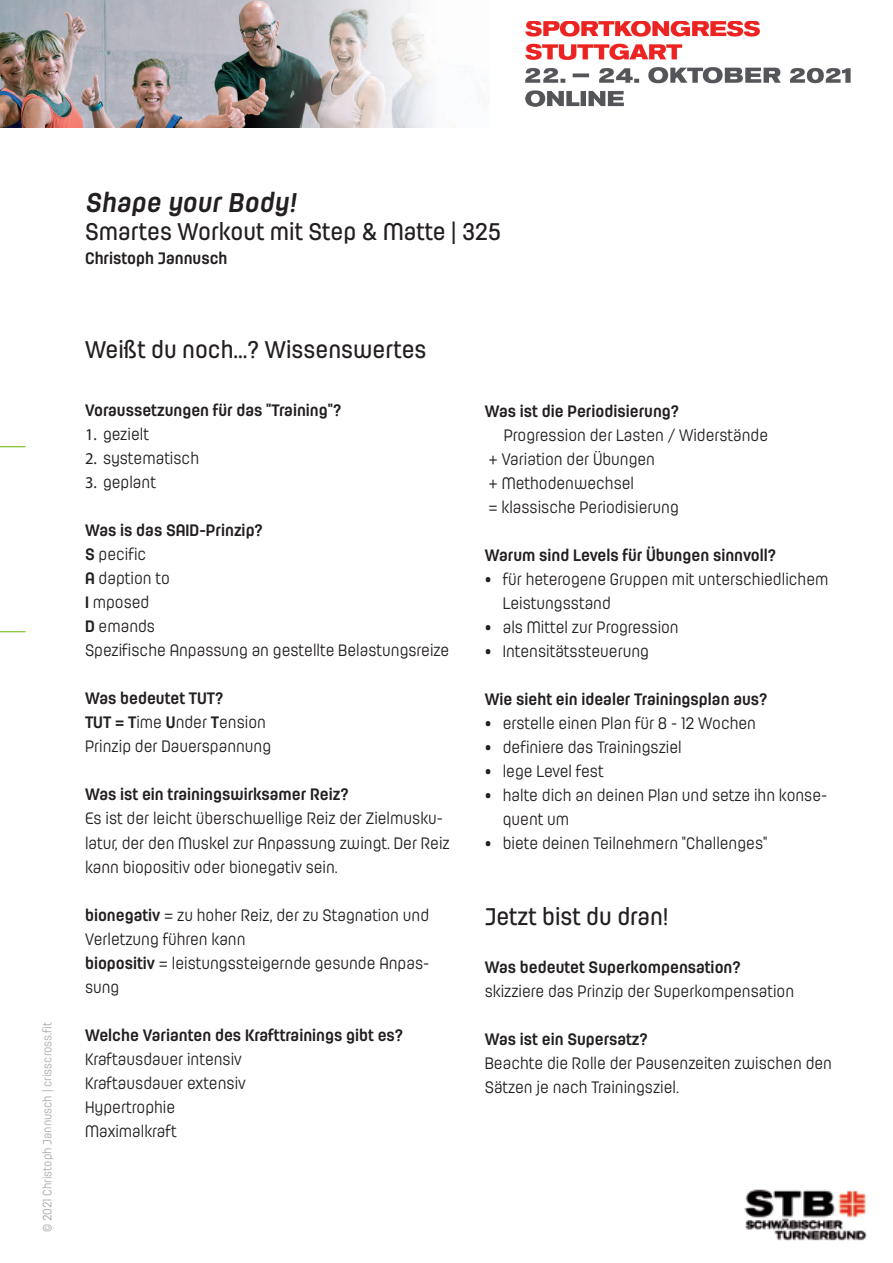
<style>
.page{position:relative;width:893px;height:1263px;background:#fff}
.page>*{position:absolute;margin:0;border:0;box-sizing:border-box;transform-origin:0 0}
.t1{font:italic 700 27px "Moderna Condensed";letter-spacing:.025em;color:#231f20}
.t2{font:500 24px "Moderna Condensed";color:#231f20}
.t3{font:300 16.5px/24px "Moderna Condensed";color:#231f20}
.t4{font:700 16.5px "Moderna Condensed";color:#231f20}
.t5{font:300 12px "Moderna Condensed";color:#a8a9ad}
.s1{font-family:"Myriad Pro";font-weight:400}
.s2{font-weight:700}
</style>
<div class="page">
<img style="left:0;top:0;width:433px;height:128px">
<img style="left:526px;top:21px;width:324px;height:85px">
<svg style="left:0;top:446px;width:26px;height:1px"></svg>
<svg style="left:0;top:631px;width:26px;height:1px"></svg>
<img style="left:744px;top:1189px;width:123px;height:52px">
<p class="t5" style="left:38px;top:1232px;width:212px;rotate:-90deg">© 2021 Christoph Jannusch | crisscross.fit</p>
<h1 class="t1" style="left:85px;top:181px;width:212px">Shape your Body!</h1>
<h2 class="t2" style="left:85px;top:213px;width:417px">Smartes Workout mit Step &amp; Matte | 325</h2>
<p class="t4" style="left:85px;top:246px;width:144px">Christoph Jannusch</p>
<h2 class="t2" style="left:85px;top:331px;width:343px">Weißt du noch...? Wissenswertes</h2>
<p class="t4" style="left:85px;top:398px;width:258px">Voraussetzungen für das "Training"?</p>
<p class="t3" style="left:85px;top:423px;width:65px"><span class="s1">1.</span> gezielt</p>
<p class="t3" style="left:85px;top:447px;width:116px"><span class="s1">2.</span> systematisch</p>
<p class="t3" style="left:85px;top:471px;width:72px"><span class="s1">3.</span> geplant</p>
<p class="t3" style="left:85px;top:519px;width:366px"><span class="s2">Was is das SAID-Prinzip?<br>S</span> pecific<br><span class="s2">A</span> daption to<br><span class="s2">I</span> mposed<br><span class="s2">D</span> emands<br>Spezifische Anpassung an gestellte Belastungsreize</p>
<p class="t3" style="left:85px;top:687px;width:188px"><span class="s2">Was bedeutet TUT?<br>TUT = T</span>ime <span class="s2">U</span>nder <span class="s2">T</span>ension<br>Prinzip der Dauerspannung</p>
<p class="t4" style="left:85px;top:782px;width:265px">Was ist ein trainingswirksamer Reiz?</p>
<p class="t3" style="left:85px;top:807px;width:366px">Es ist der leicht überschwellige Reiz der Zielmusku&shy;latur, der den Muskel zur Anpassung zwingt. Der Reiz kann biopositiv oder bionegativ sein.</p>
<p class="t3" style="left:85px;top:903px;width:346px"><span class="s2">bionegativ</span> = zu hoher Reiz, der zu Stagnation und<br>Verletzung führen kann<br><span class="s2">biopositiv</span> = leistungssteigernde gesunde Anpas&shy;sung</p>
<p class="t4" style="left:85px;top:1022px;width:320px">Welche Varianten des Krafttrainings gibt es?</p>
<p class="t3" style="left:85px;top:1047px;width:162px">Kraftausdauer intensiv<br>Kraftausdauer extensiv<br>Hypertrophie<br>Maximalkraft</p>
<p class="t4" style="left:485px;top:398px;width:196px">Was ist die Periodisierung?</p>
<p class="t3" style="left:489px;top:423px;width:281px;text-indent:15px">Progression der Lasten / Widerstände + Variation der Übungen<br>+ Methodenwechsel<br>= klassische Periodisierung</p>
<p class="t4" style="left:485px;top:542px;width:293px">Warum sind Levels für Übungen sinnvoll?</p>
<p class="t3" style="left:503px;top:567px;width:327px;text-indent:-18px">• für heterogene Gruppen mit unterschiedlichem<br>Leistungsstand</p>
<p class="t3" style="left:485px;top:615px;width:196px">• als Mittel zur Progression</p>
<p class="t3" style="left:485px;top:639px;width:166px">• Intensitätssteuerung</p>
<p class="t4" style="left:485px;top:686px;width:284px">Wie sieht ein idealer Trainingsplan aus?</p>
<p class="t3" style="left:485px;top:711px;width:273px">• erstelle einen Plan für 8 - 12 Wochen</p>
<p class="t3" style="left:485px;top:735px;width:199px">• definiere das Trainingsziel</p>
<p class="t3" style="left:485px;top:759px;width:120px">• lege Level fest</p>
<p class="t3" style="left:503px;top:783px;width:326px;text-indent:-18px">• halte dich an deinen Plan und setze ihn konse&shy;quent um</p>
<p class="t3" style="left:485px;top:831px;width:284px">• biete deinen Teilnehmern "Challenges"</p>
<h2 class="t2" style="left:485px;top:898px;width:185px">Jetzt bist du dran!</h2>
<p class="t4" style="left:485px;top:955px;width:258px">Was bedeutet Superkompensation?</p>
<p class="t3" style="left:485px;top:980px;width:311px">skizziere das Prinzip der Superkompensation</p>
<p class="t4" style="left:485px;top:1027px;width:165px">Was ist ein Supersatz?</p>
<p class="t3" style="left:485px;top:1052px;width:349px">Beachte die Rolle der Pausenzeiten zwischen den<br>Sätzen je nach Trainingsziel.</p>
</div>
